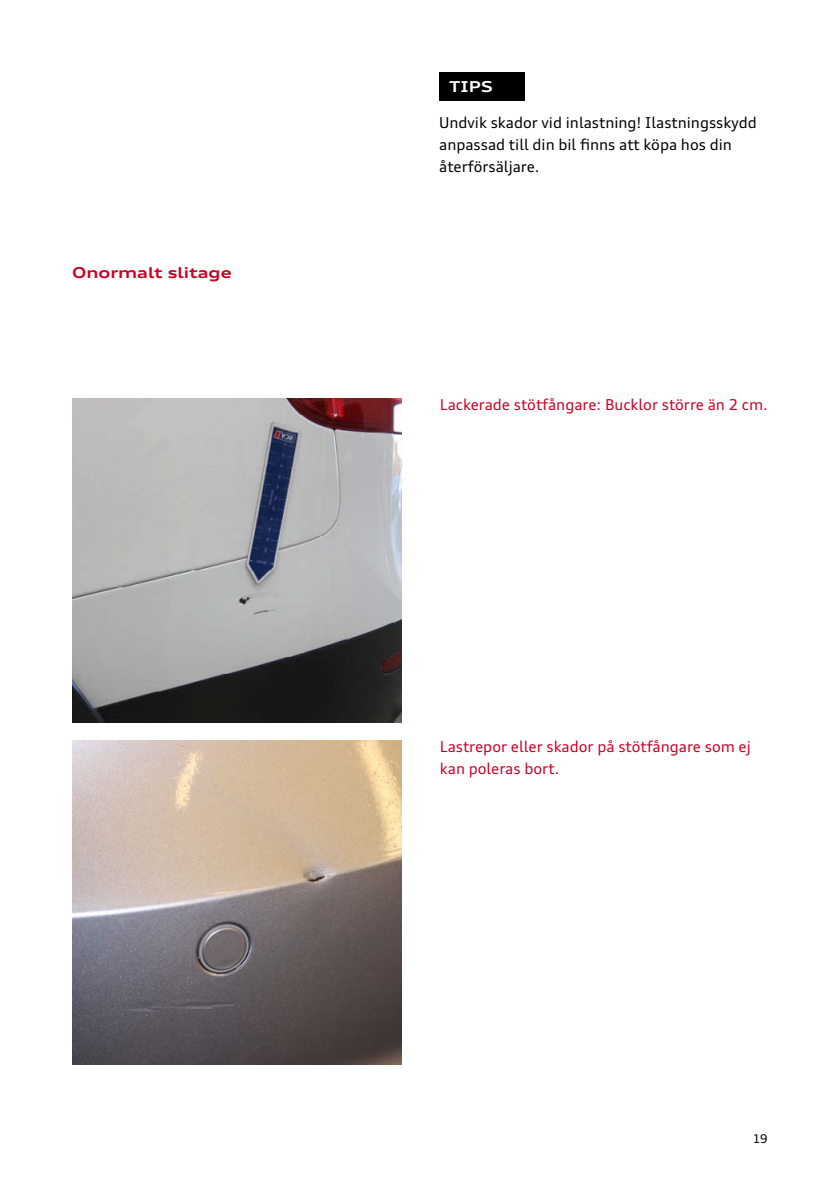
<style>
.page{position:relative;width:840px;height:1191px;background:#fff}
.page>*{position:absolute;margin:0;border:0;box-sizing:border-box;transform-origin:0 0}
.t1{font:15px/22px "Audi Type";color:#cb0024}
.t2{font:15px/22px "Audi Type";color:#000}
.t3{font:700 expanded 15px "Audi Type";color:#cb0024}
.t4{font:700 expanded 15px "Audi Type";color:#fff}
.t5{font:12px "Audi Type";color:#000}
</style>
<div class="page">
<img style="left:72px;top:398px;width:329px;height:324px">
<div style="left:439px;top:72px;width:85px;height:29px;background:#000"></div>
<img style="left:72px;top:740px;width:329px;height:324px">
<p class="t3" style="left:72px;top:263px;width:161px">Onormalt slitage</p>
<p class="t4" style="left:449px;top:77px;width:45px">TIPS</p>
<p class="t2" style="left:439px;top:112px;width:319px">Undvik skador vid inlastning! Ilastningsskydd anpassad till din bil finns att köpa hos din återförsäljare.</p>
<p class="t1" style="left:439px;top:393px;width:329px">Lackerade stötfångare: Bucklor större än 2 cm.</p>
<p class="t1" style="left:439px;top:735px;width:312px">Lastrepor eller skador på stötfångare som ej kan poleras bort.</p>
<p class="t5" style="left:752px;top:1131px;width:17px">19</p>
</div>
